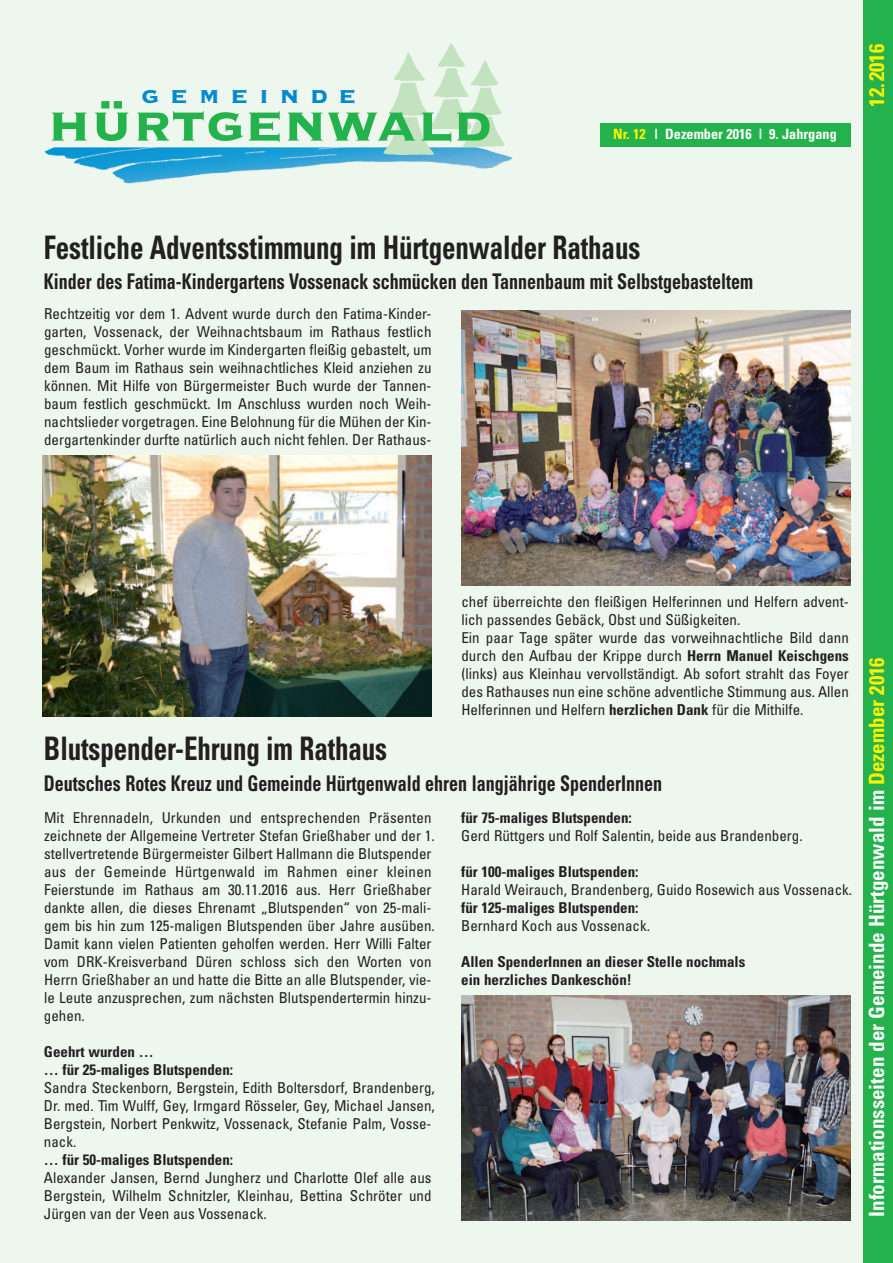
<style>
.page{position:relative;width:893px;height:1263px;background:#edf7ed}
.page>*{position:absolute;margin:0;border:0;box-sizing:border-box;transform-origin:0 0}
.t1{font:63.75px "Copperplate Thirty Three BC";color:#23b24b}
.t2{font:700 condensed 32.4px "Univers";letter-spacing:-.005em;color:#231f20;scale:.83 1}
.t3{font:29.25px "Copperplate Thirty Three BC";letter-spacing:.365em;color:#0089cf}
.t4{font:700 condensed 21.6px "Univers";color:#231f20;scale:.83 1}
.t5{font:700 condensed 21px "Univers";color:#fff}
.t6{font:700 condensed 21px "Univers";color:#fff101}
.t7{font:condensed 15px/18px "Univers";color:#231f20}
.t8{font:700 condensed 15px/18px "Univers";color:#231f20}
.t9{font:700 condensed 14.25px "Univers";color:#fff}
.s1{color:#fff101}
.s2{font-weight:700}
</style>
<div class="page">
<div style="left:863px;top:0;width:30px;height:1263px;background:#23b24b"></div>
<img style="left:45px;top:147px;width:468px;height:37px">
<img style="left:383px;top:43px;width:122px;height:113px">
<div style="left:600px;top:123px;width:250px;height:23px;background:#23b24b"></div>
<img style="left:461px;top:310px;width:389px;height:275px">
<img style="left:43px;top:455px;width:388px;height:261px">
<img style="left:461px;top:996px;width:389px;height:224px">
<h3 class="t3" style="left:142px;top:75px;width:216px">gemeinde</h3>
<h1 class="t1" style="left:48px;top:81px;width:446px">hürtgenwald</h1>
<p class="t9" style="left:613px;top:129px;width:225px"><span class="s1">Nr. 12</span> | Dezember 2016 | 9. Jahrgang</p>
<h3 class="t6" style="left:869px;top:107px;width:64px;rotate:-90deg">12.2016</h3>
<h2 class="t2" style="left:44px;top:235px;width:720px">Festliche Adventsstimmung im Hürtgenwalder Rathaus</h2>
<h3 class="t4" style="left:44px;top:274px;width:856px">Kinder des Fatima-Kindergartens Vossenack schmücken den Tannenbaum mit Selbstgebasteltem</h3>
<p class="t7" style="left:44px;top:306px;width:389px;text-align:justify">Rechtzeitig vor dem 1. Advent wurde durch den Fatima-Kinder&shy;garten, Vossenack, der Weihnachtsbaum im Rathaus festlich geschmückt. Vorher wurde im Kindergarten fleißig gebastelt, um dem Baum im Rathaus sein weihnachtliches Kleid anziehen zu können. Mit Hilfe von Bürgermeister Buch wurde der Tannen&shy;baum festlich geschmückt. Im Anschluss wurden noch Weih&shy;nachtslieder vorgetragen. Eine Belohnung für die Mühen der Kin&shy;dergartenkinder durfte natürlich auch nicht fehlen. Der Rathaus-</p>
<h2 class="t2" style="left:44px;top:737px;width:415px">Blutspender-Ehrung im Rathaus</h2>
<p class="t7" style="left:461px;top:594px;width:389px">chef überreichte den fleißigen Helferinnen und Helfern advent&shy;lich passendes Gebäck, Obst und Süßigkeiten.<br>Ein paar Tage später wurde das vorweihnachtliche Bild dann durch den Aufbau der Krippe durch <span class="s2">Herrn Manuel Keischgens </span>(links) aus Kleinhau vervollständigt. Ab sofort strahlt das Foyer des Rathauses nun eine schöne adventliche Stimmung aus. Allen Helferinnen und Helfern <span class="s2">herzlichen Dank</span> für die Mithilfe.</p>
<h3 class="t4" style="left:44px;top:775px;width:746px">Deutsches Rotes Kreuz und Gemeinde Hürtgenwald ehren langjährige SpenderInnen</h3>
<p class="t7" style="left:44px;top:810px;width:392px">Mit Ehrennadeln, Urkunden und entsprechenden Präsenten zeichnete der Allgemeine Vertreter Stefan Grießhaber und der 1. stellvertretende Bürgermeister Gilbert Hallmann die Blutspender aus der Gemeinde Hürtgenwald im Rahmen einer kleinen Feierstunde im Rathaus am 30.11.2016 aus. Herr Grießhaber dankte allen, die dieses Ehrenamt „Blutspenden“ von 25-mali&shy;gem bis hin zum 125-maligen Blutspenden über Jahre ausüben.<br>Damit kann vielen Patienten geholfen werden. Herr Willi Falter vom DRK-Kreisverband Düren schloss sich den Worten von Herrn Grießhaber an und hatte die Bitte an alle Blutspender, vie&shy;le Leute anzusprechen, zum nächsten Blutspendertermin hinzu&shy;gehen.</p>
<p class="t8" style="left:44px;top:1044px;width:191px">Geehrt wurden …<br>… für 25-maliges Blutspenden:</p>
<p class="t7" style="left:44px;top:1080px;width:392px">Sandra Steckenborn, Bergstein, Edith Boltersdorf, Brandenberg, Dr. med. Tim Wulff, Gey, Irmgard Rösseler, Gey, Michael Jansen, Bergstein, Norbert Penkwitz, Vossenack, Stefanie Palm, Vosse&shy;nack.</p>
<p class="t8" style="left:44px;top:1152px;width:191px">… für 50-maliges Blutspenden:</p>
<p class="t7" style="left:44px;top:1170px;width:389px;text-align:justify">Alexander Jansen, Bernd Jungherz und Charlotte Olef alle aus Bergstein, Wilhelm Schnitzler, Kleinhau, Bettina Schröter und Jürgen van der Veen aus Vossenack.</p>
<p class="t8" style="left:461px;top:810px;width:172px">für 75-maliges Blutspenden:</p>
<p class="t7" style="left:461px;top:828px;width:343px">Gerd Rüttgers und Rolf Salentin, beide aus Brandenberg.</p>
<p class="t8" style="left:461px;top:864px;width:179px">für 100-maliges Blutspenden:</p>
<p class="t7" style="left:461px;top:882px;width:392px">Harald Weirauch, Brandenberg, Guido Rosewich aus Vossenack.</p>
<p class="t8" style="left:461px;top:900px;width:179px">für 125-maliges Blutspenden:</p>
<p class="t7" style="left:461px;top:918px;width:190px">Bernhard Koch aus Vossenack.</p>
<p class="t8" style="left:461px;top:954px;width:286px">Allen SpenderInnen an dieser Stelle nochmals ein herzliches Dankeschön!</p>
<h3 class="t5" style="left:869px;top:1217px;width:561px;rotate:-90deg">Informationsseiten der Gemeinde Hürtgenwald im <span class="s1">Dezember 2016</span></h3>
</div>
